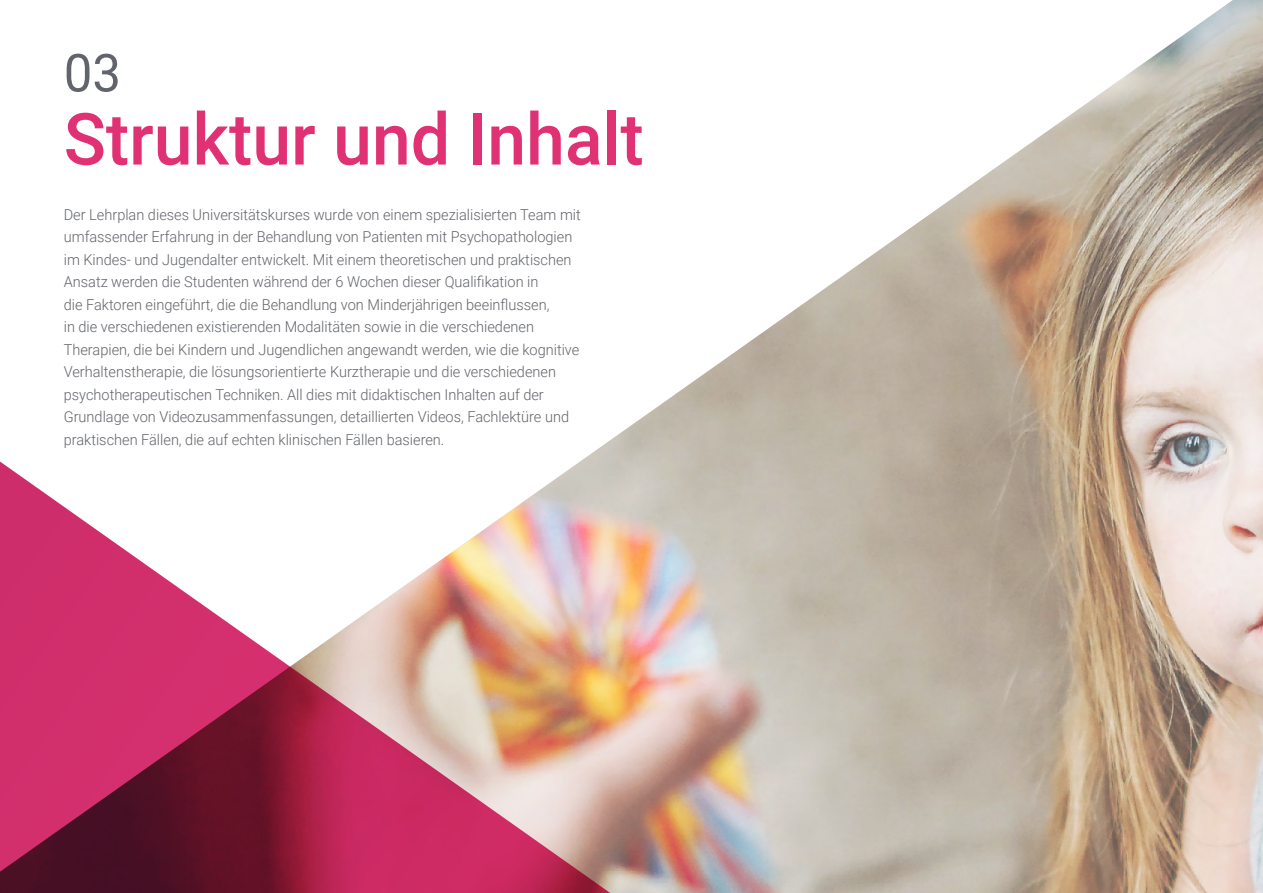
<style>
.page{position:relative;width:1263px;height:893px;background:#fff}
.page>*{position:absolute;margin:0;border:0;box-sizing:border-box;transform-origin:0 0}
.t1{font:500 72px "Roboto";color:#df3174}
.t2{font:52.5px "Roboto";color:#61646a}
.t3{font:300 15px/22.5px "Roboto";color:#61646a}
</style>
<div class="page">
<img style="left:602px;top:0;width:661px;height:893px">
<svg style="left:0;top:446px;width:640px;height:447px"></svg>
<h2 class="t2" style="left:64px;top:36px;width:59px">03</h2>
<h1 class="t1" style="left:64px;top:89px;width:581px">Struktur und Inhalt</h1>
<p class="t3" style="left:64px;top:202px;width:518px">Der Lehrplan dieses Universitätskurses wurde von einem spezialisierten Team mit umfassender Erfahrung in der Behandlung von Patienten mit Psychopathologien im Kindes- und Jugendalter entwickelt. Mit einem theoretischen und praktischen Ansatz werden die Studenten während der 6 Wochen dieser Qualifikation in<br>die Faktoren eingeführt, die die Behandlung von Minderjährigen beeinflussen,<br>in die verschiedenen existierenden Modalitäten sowie in die verschiedenen Therapien, die bei Kindern und Jugendlichen angewandt werden, wie die kognitive Verhaltenstherapie, die lösungsorientierte Kurztherapie und die verschiedenen psychotherapeutischen Techniken. All dies mit didaktischen Inhalten auf der Grundlage von Videozusammenfassungen, detaillierten Videos, Fachlektüre und praktischen Fällen, die auf echten klinischen Fällen basieren.</p>
</div>
